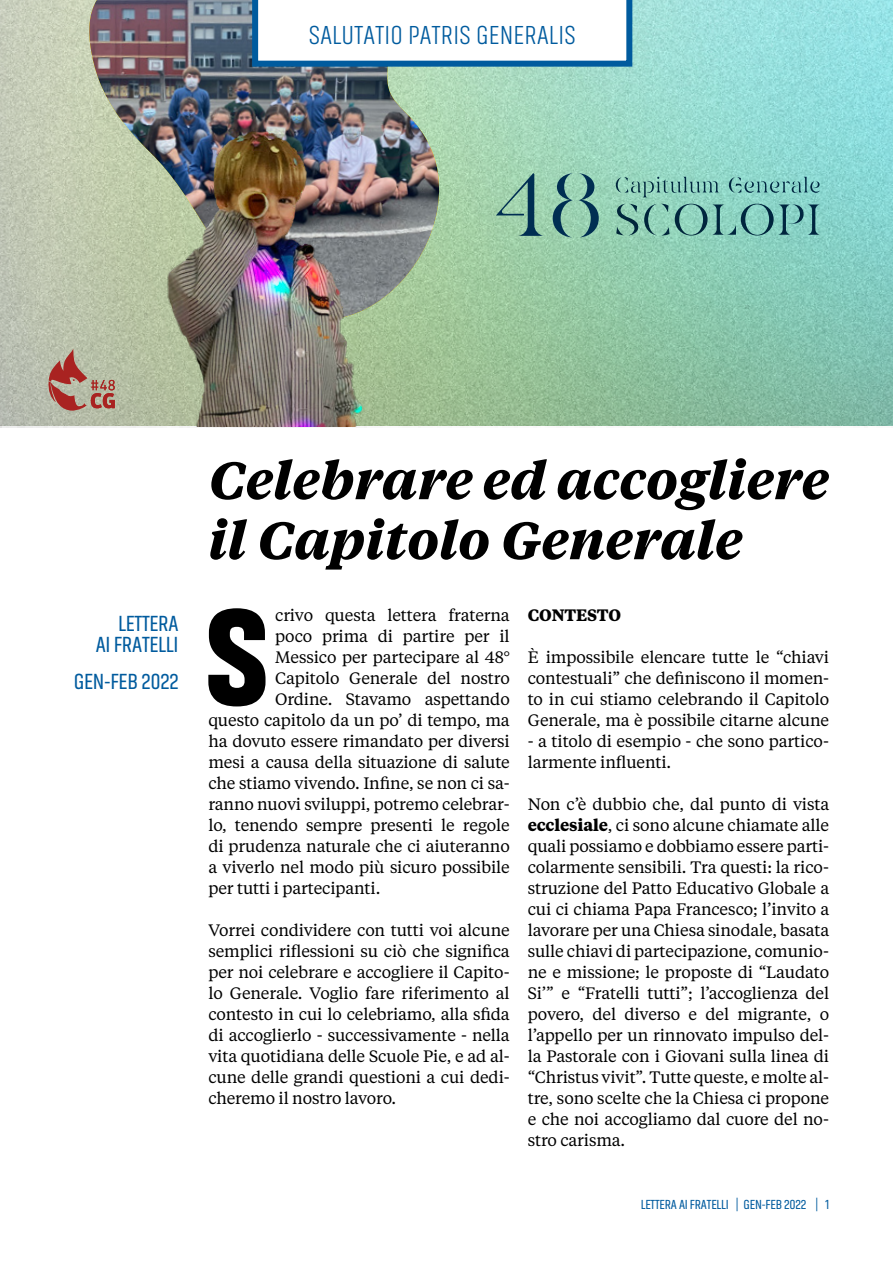
<style>
.page{position:relative;width:893px;height:1263px;background:#fff}
.page>*{position:absolute;margin:0;border:0;box-sizing:border-box;transform-origin:0 0}
.t1{font:900 137.7px "Akhand";color:#000}
.t2{font:italic 700 52.5px/60px "Tiempos Text";color:#000}
.t3{font:300 27px "Akhand";letter-spacing:.01em;color:#005b9e}
.t4{font:22.5px/21px "Akhand";letter-spacing:-.01em;color:#005b9e;text-align:right}
.t5{font:16.5px/21px "Tiempos Text";letter-spacing:-.01em;color:#000;text-align:justify}
.t6{font:700 16.5px "Tiempos Text";letter-spacing:-.01em;color:#000}
.t7{font:13.5px "Akhand";letter-spacing:-.01em;color:#005b9e}
.s1{font-weight:700}
</style>
<div class="page">
<img style="left:0;top:0;width:893px;height:425px">
<img style="left:88px;top:0;width:359px;height:334px">
<img style="left:161px;top:74px;width:266px;height:352px">
<img style="left:236px;top:67px;width:208px;height:25px">
<img style="left:209px;top:0;width:43px;height:67px">
<svg style="left:252px;top:0;width:380px;height:67px"></svg>
<svg style="left:48px;top:349px;width:67px;height:62px;background:#b28c7c"></svg>
<svg style="left:496px;top:173px;width:103px;height:64px;background:#7caf9c"></svg>
<svg style="left:616px;top:204px;width:204px;height:31px;background:#72b0a5"></svg>
<svg style="left:616px;top:177px;width:204px;height:20px;background:#7cbdb3"></svg>
<h3 class="t3" style="left:309px;top:21px;width:268px">SALUTATIO PATRIS GENERALIS</h3>
<h3 class="t4" style="left:96px;top:613px;width:84px">LETTERA<br>AI FRATELLI</h3>
<h3 class="t4" style="left:74px;top:671px;width:106px">GEN-FEB 2022</h3>
<h2 class="t2" style="left:208px;top:448px;width:622px">Celebrare ed accogliere il Capitolo Generale</h2>
<h1 class="t1" style="left:206px;top:582px;width:64px">S</h1>
<p class="t5" style="left:275px;top:604px;width:236px">crivo questa lettera fraterna</p>
<p class="t5" style="left:275px;top:625px;width:236px">poco prima di partire per il</p>
<p class="t5" style="left:275px;top:646px;width:236px">Messico per partecipare al 48°</p>
<p class="t5" style="left:275px;top:667px;width:236px">Capitolo Generale del nostro</p>
<p class="t5" style="left:275px;top:688px;width:236px">Ordine. Stavamo aspettando</p>
<p class="t5" style="left:208px;top:709px;width:303px">questo capitolo da un po’ di tempo, ma</p>
<p class="t5" style="left:208px;top:730px;width:303px">ha dovuto essere rimandato per diversi</p>
<p class="t5" style="left:208px;top:751px;width:303px">mesi a causa della situazione di salute</p>
<p class="t5" style="left:208px;top:772px;width:303px">che stiamo vivendo. Infine, se non ci sa-</p>
<p class="t5" style="left:208px;top:793px;width:303px">ranno nuovi sviluppi, potremo celebrar-</p>
<p class="t5" style="left:208px;top:814px;width:303px">lo, tenendo sempre presenti le regole</p>
<p class="t5" style="left:208px;top:835px;width:303px">di prudenza naturale che ci aiuteranno</p>
<p class="t5" style="left:208px;top:856px;width:303px">a viverlo nel modo più sicuro possibile</p>
<p class="t5" style="left:208px;top:877px;width:174px">per tutti i partecipanti.</p>
<p class="t5" style="left:208px;top:919px;width:303px">Vorrei condividere con tutti voi alcune semplici riflessioni su ciò che significa per noi celebrare e accogliere il Capito&shy;lo Generale. Voglio fare riferimento al contesto in cui lo celebriamo, alla sfida di accoglierlo - successivamente - nella vita quotidiana delle Scuole Pie, e ad al&shy;cune delle grandi questioni a cui dedi&shy;cheremo il nostro lavoro.</p>
<p class="t6" style="left:528px;top:604px;width:95px">CONTESTO</p>
<p class="t5" style="left:528px;top:646px;width:303px">È impossibile elencare tutte le “chiavi contestuali” che definiscono il momen&shy;to in cui stiamo celebrando il Capitolo Generale, ma è possibile citarne alcune</p>
<p class="t5" style="left:528px;top:730px;width:303px">- a titolo di esempio - che sono partico&shy;larmente influenti.</p>
<p class="t5" style="left:528px;top:793px;width:303px">Non c’è dubbio che, dal punto di vista <span class="s1">ecclesiale</span>, ci sono alcune chiamate alle quali possiamo e dobbiamo essere parti&shy;colarmente sensibili. Tra questi: la rico&shy;struzione del Patto Educativo Globale a cui ci chiama Papa Francesco; l’invito a lavorare per una Chiesa sinodale, basata sulle chiavi di partecipazione, comunio&shy;ne e missione; le proposte di “Laudato Si’” e “Fratelli tutti”; l’accoglienza del povero, del diverso e del migrante, o l’appello per un rinnovato impulso del&shy;la Pastorale con i Giovani sulla linea di “Christus vivit”. Tutte queste, e molte al&shy;tre, sono scelte che la Chiesa ci propone e che noi accogliamo dal cuore del no&shy;stro carisma.</p>
<p class="t7" style="left:641px;top:1197px;width:190px">LETTERA AI FRATELLI | GEN-FEB 2022 | 1</p>
</div>
